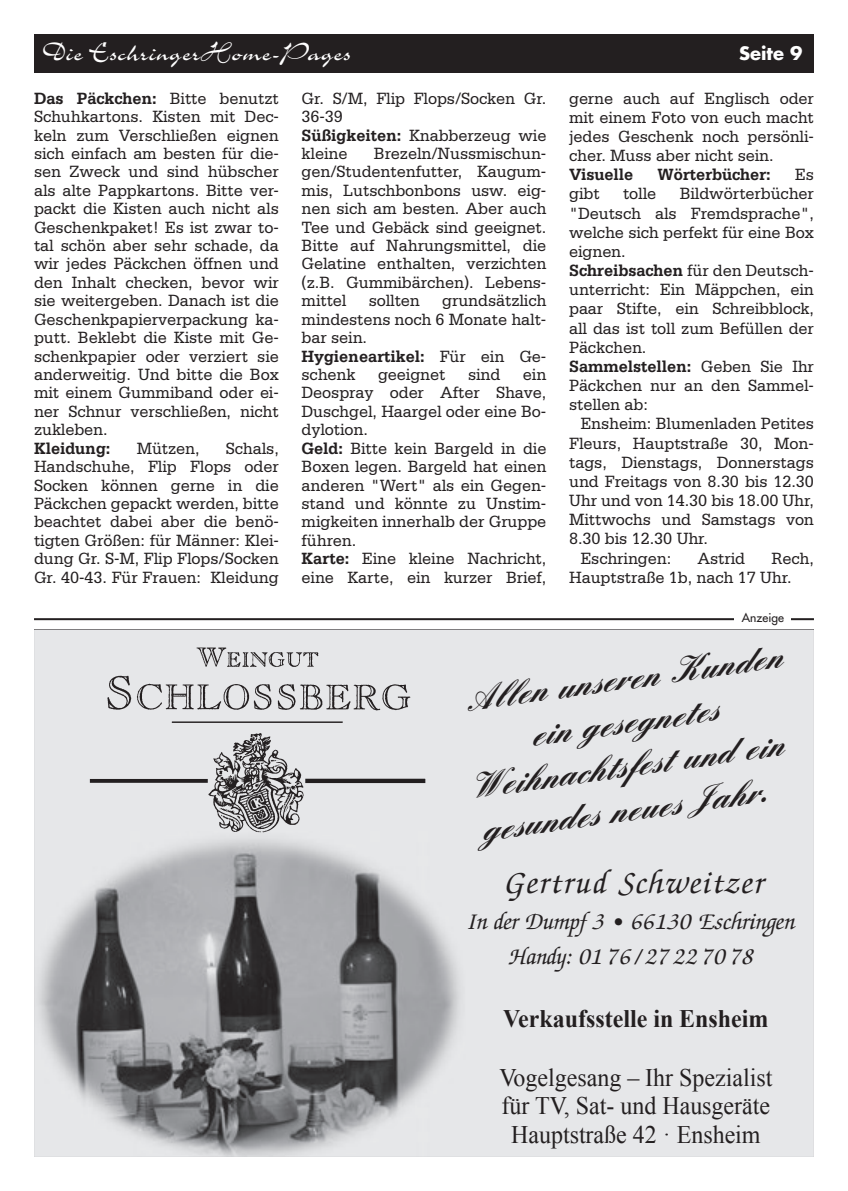
<style>
.page{position:relative;width:848px;height:1191px;background:#fff}
.page>*{position:absolute;margin:0;border:0;box-sizing:border-box;transform-origin:0 0}
.t1{font:700 36.2px "Englische Sch T";color:#231f20}
.t2{font:italic 500 33.2px "Zapf Chancery LT";letter-spacing:.055em;color:#231f20}
.t3{font:29px "Charme LT";color:#fff}
.t4{font:25.2px/28.4px "Times New Roman";color:#231f20;text-align:center;scale:.95 1}
.t5{font:700 25.2px "Times New Roman";color:#231f20;scale:.95 1}
.t6{font:italic 24.4px/34.6px "Zapf Chancery LT";color:#231f20;text-align:center}
.t7{font:700 18px "Futura LT";color:#fff}
.t8{font:17.2px/18.4px "Serifa LT";letter-spacing:-.005em;color:#231f20;scale:.95 1}
.t9{font:700 17.2px "Serifa LT";letter-spacing:-.005em;color:#231f20;scale:.95 1}
.t10{font:12px "Futura LT";color:#231f20}
.s1{font-weight:700}
</style>
<div class="page">
<div style="left:34px;top:34px;width:780px;height:38px;background:#231f20"></div>
<hr style="left:34px;top:618px;width:780px;height:2px;background:#231f20">
<div style="left:734px;top:612px;width:57px;height:14px;background:#fff"></div>
<svg style="left:34px;top:629px;width:780px;height:528px;background:#cacbce"></svg>
<img style="left:87px;top:643px;width:341px;height:191px">
<h3 class="t3" style="left:43px;top:38px;width:310px">Die EschringerHome-Pages</h3>
<p class="t7" style="left:739px;top:42px;width:65px">Seite 9</p>
<p class="t8" style="left:34px;top:89px;width:259px;text-align:justify"><span class="s1">Das Päckchen:</span> Bitte benutzt Schuhkartons. Kisten mit Dec&shy;keln zum Verschließen eignen sich einfach am besten für die&shy;sen Zweck und sind hübscher als alte Pappkartons. Bitte ver&shy;packt die Kisten auch nicht als Geschenkpaket! Es ist zwar to&shy;tal schön aber sehr schade, da wir jedes Päckchen öffnen und den Inhalt checken, bevor wir sie weitergeben. Danach ist die Geschenkpapierverpackung ka&shy;putt. Beklebt die Kiste mit Ge&shy;schenkpapier oder verziert sie anderweitig. Und bitte die Box mit einem Gummiband oder ei&shy;ner Schnur verschließen, nicht zukleben.</p>
<p class="t9" style="left:34px;top:438px;width:82px">Kleidung:</p>
<p class="t8" style="left:137px;top:439px;width:68px">Mützen,</p>
<p class="t8" style="left:34px;top:439px;width:259px;text-align:justify;text-indent:192px">Schals, Handschuhe, Flip Flops oder Socken können gerne in die Päckchen gepackt werden, bitte beachtet dabei aber die benö&shy;tigten Größen: für Männer: Klei&shy;dung Gr. S-M, Flip Flops/Socken Gr. 40-43. Für Frauen: Kleidung</p>
<p class="t8" style="left:301px;top:89px;width:259px">Gr. S/M, Flip Flops/Socken Gr.<br>36-39<br><span class="s1">Süßigkeiten:</span> Knabberzeug wie kleine</p>
<p class="t8" style="left:301px;top:144px;width:259px;text-align:justify;text-indent:72px">Brezeln/Nussmischun&shy;gen/Studentenfutter, Kaugum&shy;mis, Lutschbonbons usw. eig&shy;nen sich am besten. Aber auch Tee und Gebäck sind geeignet.<br>Bitte auf Nahrungsmittel, die Gelatine enthalten, verzichten (z.B. Gummibärchen). Lebens&shy;mittel</p>
<p class="t8" style="left:301px;top:292px;width:259px;text-indent:141px">grundsätzlich mindestens noch 6 Monate halt&shy;bar sein.<br><span class="s1">Hygieneartikel:</span> Für ein Ge&shy;schenk</p>
<p class="t8" style="left:369px;top:292px;width:55px">sollten</p>
<p class="t8" style="left:301px;top:365px;width:259px;text-indent:221px">ein<br>Deospray oder After Shave,<br>Duschgel, Haargel oder eine Bo&shy;dylotion.<br><span class="s1">Geld:</span> Bitte kein Bargeld in die<br>Boxen legen. Bargeld hat einen anderen "Wert" als ein Gegen&shy;stand und könnte zu Unstim&shy;migkeiten innerhalb der Gruppe führen.<br><span class="s1">Karte:</span> Eine kleine Nachricht, eine Karte, ein kurzer Brief,</p>
<p class="t8" style="left:378px;top:365px;width:72px">geeignet</p>
<p class="t8" style="left:468px;top:365px;width:36px">sind</p>
<p class="t8" style="left:569px;top:89px;width:259px;line-height:19.2px;text-align:justify">gerne auch auf Englisch oder mit einem Foto von euch macht jedes Geschenk noch persönli&shy;cher. Muss aber nicht sein.</p>
<p class="t9" style="left:569px;top:164px;width:69px">Visuelle</p>
<p class="t9" style="left:657px;top:164px;width:121px">Wörterbücher:</p>
<p class="t8" style="left:795px;top:166px;width:21px">Es</p>
<p class="t8" style="left:569px;top:185px;width:34px">gibt</p>
<p class="t8" style="left:623px;top:185px;width:36px">tolle</p>
<p class="t8" style="left:569px;top:184px;width:259px;line-height:19.2px;text-indent:111px">Bildwörterbücher "Deutsch als Fremdsprache", welche sich perfekt für eine Box eignen.<br><span class="s1">Schreibsachen</span> für den Deutsch&shy;unterricht: Ein Mäppchen, ein paar Stifte, ein Schreibblock, all das ist toll zum Befüllen der<br>Päckchen.<br><span class="s1">Sammelstellen:</span> Geben Sie Ihr<br>Päckchen nur an den Sammel&shy;stellen ab:</p>
<p class="t8" style="left:580px;top:415px;width:247px">Ensheim: Blumenladen Petites</p>
<p class="t8" style="left:569px;top:434px;width:259px">Fleurs, Hauptstraße 30, Mon-</p>
<p class="t8" style="left:569px;top:453px;width:259px">tags, Dienstags, Donnerstags</p>
<p class="t8" style="left:569px;top:472px;width:259px">und Freitags von 8.30 bis 12.30</p>
<p class="t8" style="left:569px;top:491px;width:259px">Uhr und von 14.30 bis 18.00 Uhr,</p>
<p class="t8" style="left:569px;top:510px;width:259px">Mittwochs und Samstags von</p>
<p class="t8" style="left:569px;top:530px;width:148px">8.30 bis 12.30 Uhr.</p>
<p class="t8" style="left:580px;top:549px;width:97px">Eschringen:</p>
<p class="t8" style="left:697px;top:549px;width:52px">Astrid</p>
<p class="t8" style="left:569px;top:548px;width:259px;line-height:19.2px;text-indent:202px">Rech,<br>Hauptstraße 1b, nach 17 Uhr.</p>
<p class="t10" style="left:741px;top:610px;width:44px">Anzeige</p>
<h1 class="t1" style="left:464px;top:680px;width:319px;rotate:-8deg">Allen unseren Kunden</h1>
<h1 class="t1" style="left:528px;top:715px;width:191px;rotate:-8deg">ein gesegnetes</h1>
<h1 class="t1" style="left:463px;top:768px;width:322px;rotate:-8deg">Weihnachtsfest und ein</h1>
<h1 class="t1" style="left:478px;top:810px;width:291px;rotate:-8deg">gesundes neues Jahr.</h1>
<h2 class="t2" style="left:502px;top:865px;width:262px">Gertrud Schweitzer</h2>
<h3 class="t6" style="left:469px;top:905px;width:328px">In der Dumpf 3 • 66130 Eschringen<br>Handy: 01 76 / 27 22 70 78</h3>
<h3 class="t5" style="left:503px;top:1000px;width:281px">Verkaufsstelle in Ensheim</h3>
<h3 class="t4" style="left:499px;top:1062px;width:289px">Vogelgesang – Ihr Spezialist für TV, Sat- und Hausgeräte<br>Hauptstraße 42 · Ensheim</h3>
</div>
